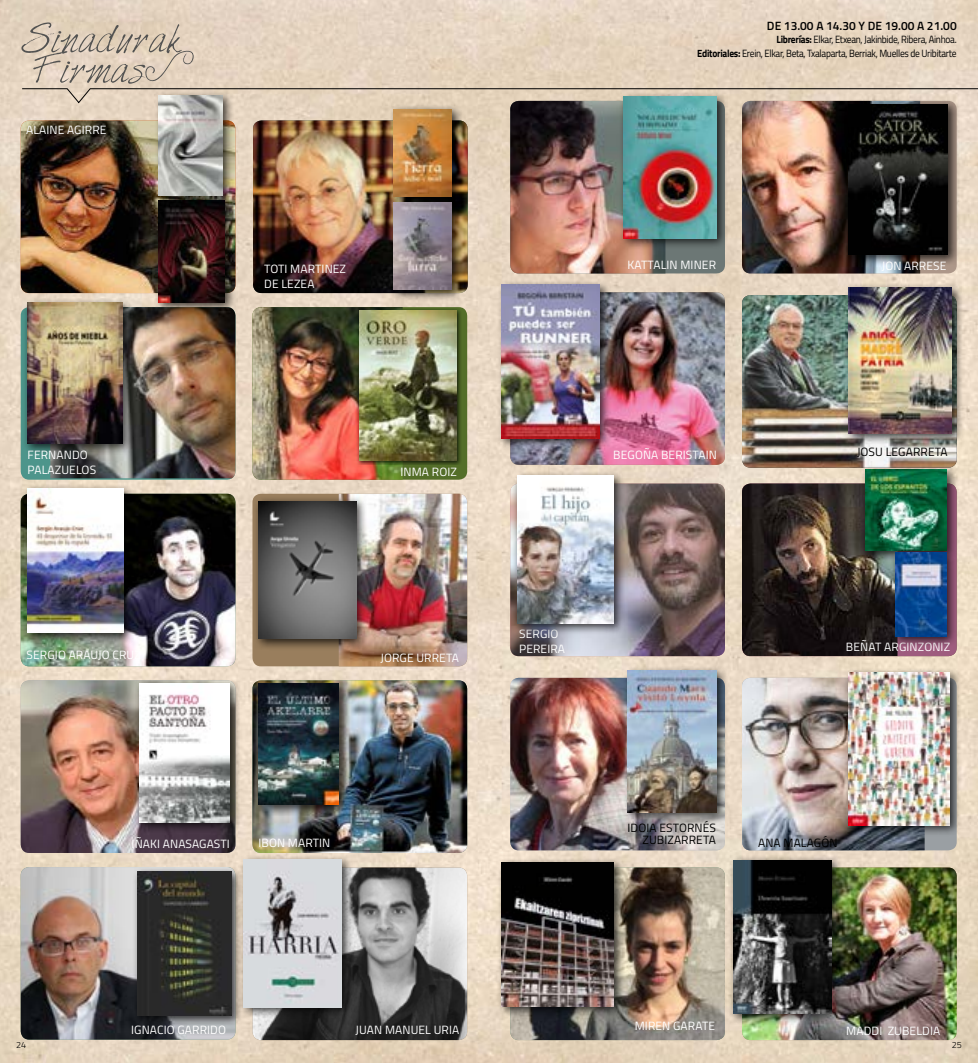
<style>
.page{position:relative;width:978px;height:1063px;background:#fff}
.page>*{position:absolute;margin:0;border:0;box-sizing:border-box;transform-origin:0 0}
.t1{font:12px/15px "Titillium";letter-spacing:.01em;color:#fff}
.t2{font:12px/12px "Titillium";letter-spacing:.01em;color:#000}
.t3{font:600 12px "Titillium";color:#000}
.t4{font:10.5px/13.5px "Titillium";letter-spacing:-.03em;color:#000;text-align:right;scale:.9 1}
.t5{font:300 9px "Titillium";color:#000}
.s1{font-weight:700}
</style>
<div class="page">
<img style="left:0;top:0;width:978px;height:1063px">
<img style="left:510px;top:678px;width:215px;height:172px">
<div style="left:510px;top:101px;width:215px;height:172px;background:#6c7775;border-radius:9px"></div>
<img style="left:510px;top:103px;width:155px;height:170px">
<img style="left:510px;top:484px;width:215px;height:172px">
<div style="left:512px;top:471px;width:113px;height:163px;background:#000;opacity:.75"></div>
<img style="left:517px;top:476px;width:97px;height:147px">
<div style="left:623px;top:666px;width:105px;height:157px;background:#000;opacity:.75"></div>
<img style="left:628px;top:670px;width:88px;height:142px">
<img style="left:742px;top:678px;width:183px;height:172px">
<div style="left:619px;top:92px;width:108px;height:157px;background:#000;opacity:.75"></div>
<img style="left:624px;top:103px;width:92px;height:135px">
<img style="left:742px;top:295px;width:215px;height:173px">
<div style="left:844px;top:283px;width:120px;height:162px;background:#000;opacity:.75"></div>
<img style="left:849px;top:287px;width:103px;height:146px">
<svg style="left:21px;top:22px;width:957px;height:81px;background:#ddcdb9"></svg>
<img style="left:252px;top:868px;width:215px;height:172px">
<img style="left:21px;top:680px;width:214px;height:173px">
<img style="left:252px;top:680px;width:215px;height:173px">
<div style="left:135px;top:679px;width:106px;height:154px;background:#000;opacity:.75"></div>
<img style="left:139px;top:683px;width:91px;height:139px">
<div style="left:254px;top:679px;width:96px;height:138px;background:#000;opacity:.75"></div>
<img style="left:258px;top:683px;width:81px;height:122px">
<div style="left:239px;top:855px;width:114px;height:163px;background:#000;opacity:.75"></div>
<img style="left:244px;top:860px;width:98px;height:147px">
<img style="left:21px;top:867px;width:214px;height:173px">
<div style="left:133px;top:867px;width:111px;height:160px;background:#000;opacity:.75"></div>
<img style="left:137px;top:872px;width:95px;height:144px">
<img style="left:21px;top:120px;width:214px;height:173px">
<div style="left:154px;top:91px;width:80px;height:117px;background:#000;opacity:.75"></div>
<img style="left:159px;top:96px;width:63px;height:100px">
<div style="left:154px;top:196px;width:83px;height:117px;background:#000;opacity:.75"></div>
<img style="left:159px;top:201px;width:66px;height:101px">
<div style="left:252px;top:494px;width:215px;height:172px;background:#997e5d;border-radius:9px"></div>
<img style="left:339px;top:494px;width:128px;height:172px">
<div style="left:254px;top:496px;width:114px;height:155px;background:#000;opacity:.75"></div>
<img style="left:258px;top:501px;width:98px;height:138px">
<img style="left:21px;top:494px;width:214px;height:172px">
<div style="left:23px;top:484px;width:112px;height:161px;background:#000;opacity:.75"></div>
<img style="left:28px;top:489px;width:96px;height:144px">
<img style="left:253px;top:120px;width:215px;height:173px">
<div style="left:389px;top:104px;width:74px;height:104px;background:#000;opacity:.75"></div>
<img style="left:394px;top:109px;width:58px;height:87px">
<div style="left:389px;top:198px;width:74px;height:104px;background:#000;opacity:.75"></div>
<img style="left:394px;top:203px;width:58px;height:87px">
<svg style="left:21px;top:307px;width:214px;height:173px"></svg>
<img style="left:50px;top:307px;width:185px;height:171px">
<div style="left:23px;top:298px;width:111px;height:157px;background:#000;opacity:.75"></div>
<img style="left:28px;top:302px;width:94px;height:142px">
<div style="left:252px;top:307px;width:215px;height:173px;background:#546e29;border-radius:9px"></div>
<img style="left:252px;top:307px;width:151px;height:173px">
<div style="left:357px;top:308px;width:105px;height:157px;background:#000;opacity:.75"></div>
<img style="left:359px;top:310px;width:98px;height:151px">
<img style="left:742px;top:101px;width:178px;height:172px">
<div style="left:844px;top:99px;width:115px;height:167px;background:#000;opacity:.75"></div>
<img style="left:849px;top:104px;width:99px;height:151px">
<img style="left:510px;top:292px;width:215px;height:173px">
<div style="left:497px;top:280px;width:114px;height:170px;background:#000;opacity:.75"></div>
<img style="left:502px;top:285px;width:97px;height:153px">
<img style="left:742px;top:484px;width:155px;height:172px">
<div style="left:861px;top:465px;width:97px;height:98px;background:#000;opacity:.75"></div>
<img style="left:866px;top:470px;width:81px;height:81px">
<div style="left:890px;top:548px;width:68px;height:100px;background:#000;opacity:.75"></div>
<img style="left:895px;top:553px;width:52px;height:83px">
<img style="left:742px;top:868px;width:215px;height:172px">
<div style="left:729px;top:855px;width:114px;height:170px;background:#000;opacity:.75"></div>
<img style="left:733px;top:860px;width:98px;height:153px">
<img style="left:510px;top:868px;width:215px;height:172px">
<div style="left:497px;top:858px;width:127px;height:160px;background:#000;opacity:.75"></div>
<img style="left:502px;top:863px;width:112px;height:144px">
<div style="left:844px;top:668px;width:117px;height:168px;background:#000;opacity:.75"></div>
<img style="left:849px;top:673px;width:100px;height:152px">
<p class="t3" style="left:767px;top:17px;width:191px">DE 13.00 A 14.30 Y DE 19.00 A 21.00</p>
<p class="t1" style="left:26px;top:122px;width:82px">ALAI NE AGI RRE</p>
<p class="t1" style="left:264px;top:260px;width:82px">TOTI MARTI NEZ<br>DE LEZEA</p>
<p class="t4" style="left:697px;top:32px;width:290px"><span class="s1">Librerías:</span> ELKAR, ETXEAN, JAKINBIDE, RIBERA, AINHOA.<br><span class="s1">Editoriales:</span> EREIN, ELKAR, BETA, TXALAPARTA, BERRIAK, MUELLES DE U RIBITARTE</p>
<p class="t1" style="left:627px;top:256px;width:8px">KATTA</p>
<p class="t1" style="left:661px;top:256px;width:57px">LIN MINER</p>
<p class="t1" style="left:882px;top:257px;width:66px">JON ARRESE</p>
<p class="t1" style="left:28px;top:446px;width:70px">FERNANDO<br>PALAZUELOS</p>
<p class="t1" style="left:400px;top:464px;width:52px">INMA ROIZ</p>
<p class="t1" style="left:613px;top:447px;width:105px">BEGOÑA BERISTAI N</p>
<p class="t1" style="left:27px;top:647px;width:94px">SERGIO ARAUJO CRU</p>
<p class="t1" style="left:380px;top:649px;width:73px">JORGE URRETA</p>
<p class="t1" style="left:519px;top:626px;width:46px">SERGIO<br>PEREI RA</p>
<p class="t2" style="left:857px;top:445px;width:86px">JOSU LEGARRETA</p>
<p class="t1" style="left:846px;top:638px;width:100px">BEÑAT ARGI NZONIZ</p>
<p class="t1" style="left:132px;top:836px;width:94px">IÑAKI ANASAGASTI</p>
<p class="t1" style="left:259px;top:835px;width:73px">IBON MARTI N</p>
<p class="t2" style="left:642px;top:821px;width:75px;text-indent:-15px">IDOIA ESTORNÉS<br>ZUBIZARRETA</p>
<p class="t2" style="left:758px;top:836px;width:81px">ANA MALAGÓN</p>
<p class="t1" style="left:131px;top:1022px;width:97px">IGNACIO GARRI DO</p>
<p class="t1" style="left:356px;top:1021px;width:100px">JUAN MANUEL URIA</p>
<p class="t1" style="left:635px;top:1018px;width:82px">MI REN GARATE</p>
<p class="t1" style="left:846px;top:1022px;width:90px">MADDI ZUBELDIA</p>
<p class="t5" style="left:16px;top:1039px;width:12px">24</p>
<p class="t5" style="left:952px;top:1039px;width:12px">25</p>
</div>
